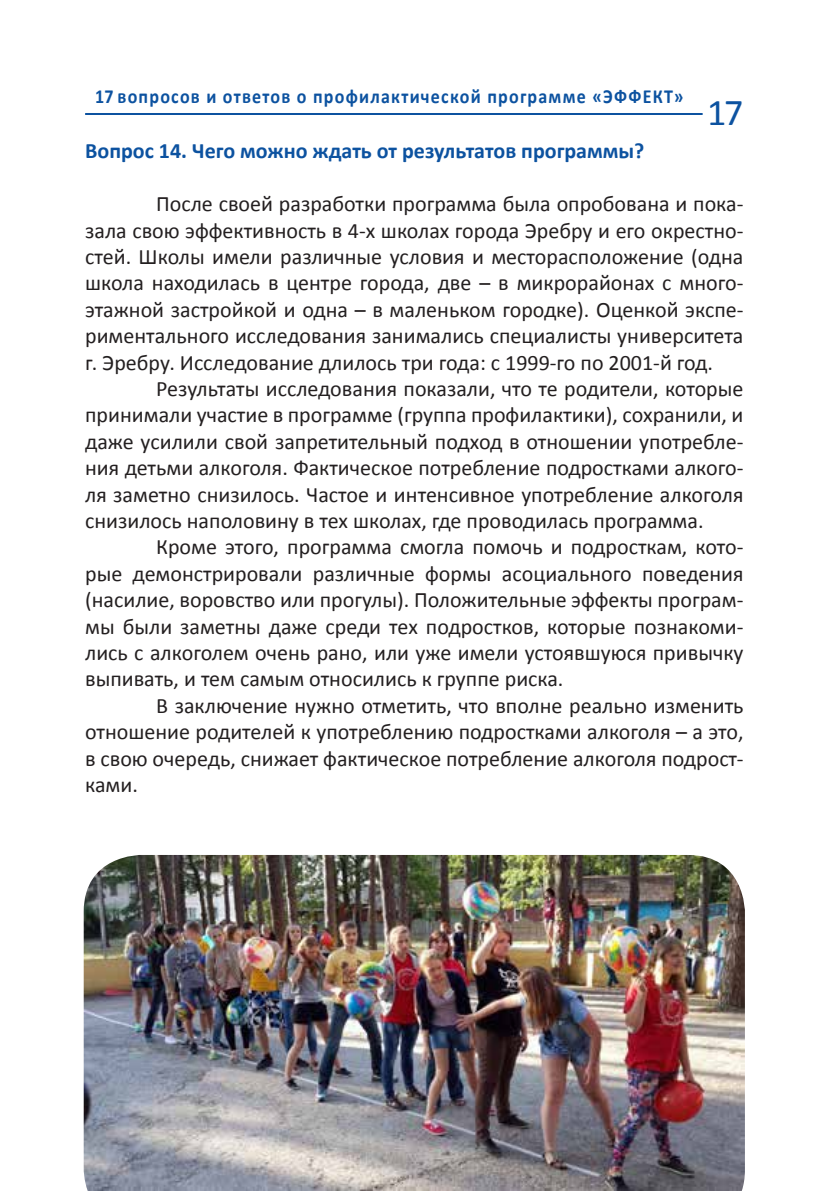
<style>
.page{position:relative;width:840px;height:1191px;background:#fff}
.page>*{position:absolute;margin:0;border:0;box-sizing:border-box;transform-origin:0 0}
.t1{font:38px "Calibri";color:#0c52a0}
.t2{font:22px/26.4px "Calibri";color:#231f20;text-align:justify}
.t3{font:700 22px "Calibri";color:#0c52a0}
.t4{font:700 20px "Calibri";letter-spacing:.07em;color:#0c52a0;scale:.9 1}
</style>
<div class="page">
<hr style="left:85px;top:113px;width:617px;height:2px;background:#0c52a0">
<img style="left:84px;top:855px;width:660px;height:336px">
<p class="t4" style="left:95px;top:84px;width:654px">17 вопросов и ответов о профилактической программе «ЭФФЕКТ»</p>
<h1 class="t1" style="left:706px;top:89px;width:38px">17</h1>
<p class="t3" style="left:85px;top:137px;width:560px">Вопрос 14. Чего можно ждать от результатов программы?</p>
<p class="t2" style="left:85px;top:189px;width:659px;text-indent:71px">После своей разработки программа была опробована и пока&shy;зала свою эффективность в 4-х школах города Эребру и его окрестно&shy;стей. Школы имели различные условия и месторасположение (одна школа находилась в центре города, две – в микрорайонах с много&shy;этажной застройкой и одна – в маленьком городке). Оценкой экспе&shy;риментального исследования занимались специалисты университета г. Эребру. Исследование длилось три года: с 1999-го по 2001-й год.</p>
<p class="t2" style="left:85px;top:374px;width:659px;text-indent:71px">Результаты исследования показали, что те родители, которые принимали участие в программе (группа профилактики), сохранили, и даже усилили свой запретительный подход в отношении употребле&shy;ния детьми алкоголя. Фактическое потребление подростками алкого&shy;ля заметно снизилось. Частое и интенсивное употребление алкоголя снизилось наполовину в тех школах, где проводилась программа.</p>
<p class="t2" style="left:85px;top:533px;width:659px;text-indent:71px">Кроме этого, программа смогла помочь и подросткам, кото&shy;рые демонстрировали различные формы асоциального поведения (насилие, воровство или прогулы). Положительные эффекты програм&shy;мы были заметны даже среди тех подростков, которые познакоми&shy;лись с алкоголем очень рано, или уже имели устоявшуюся привычку выпивать, и тем самым относились к группе риска.</p>
<p class="t2" style="left:85px;top:691px;width:659px;text-indent:71px">В заключение нужно отметить, что вполне реально изменить отношение родителей к употреблению подростками алкоголя – а это, в свою очередь, снижает фактическое потребление алкоголя подрост&shy;ками.</p>
</div>
